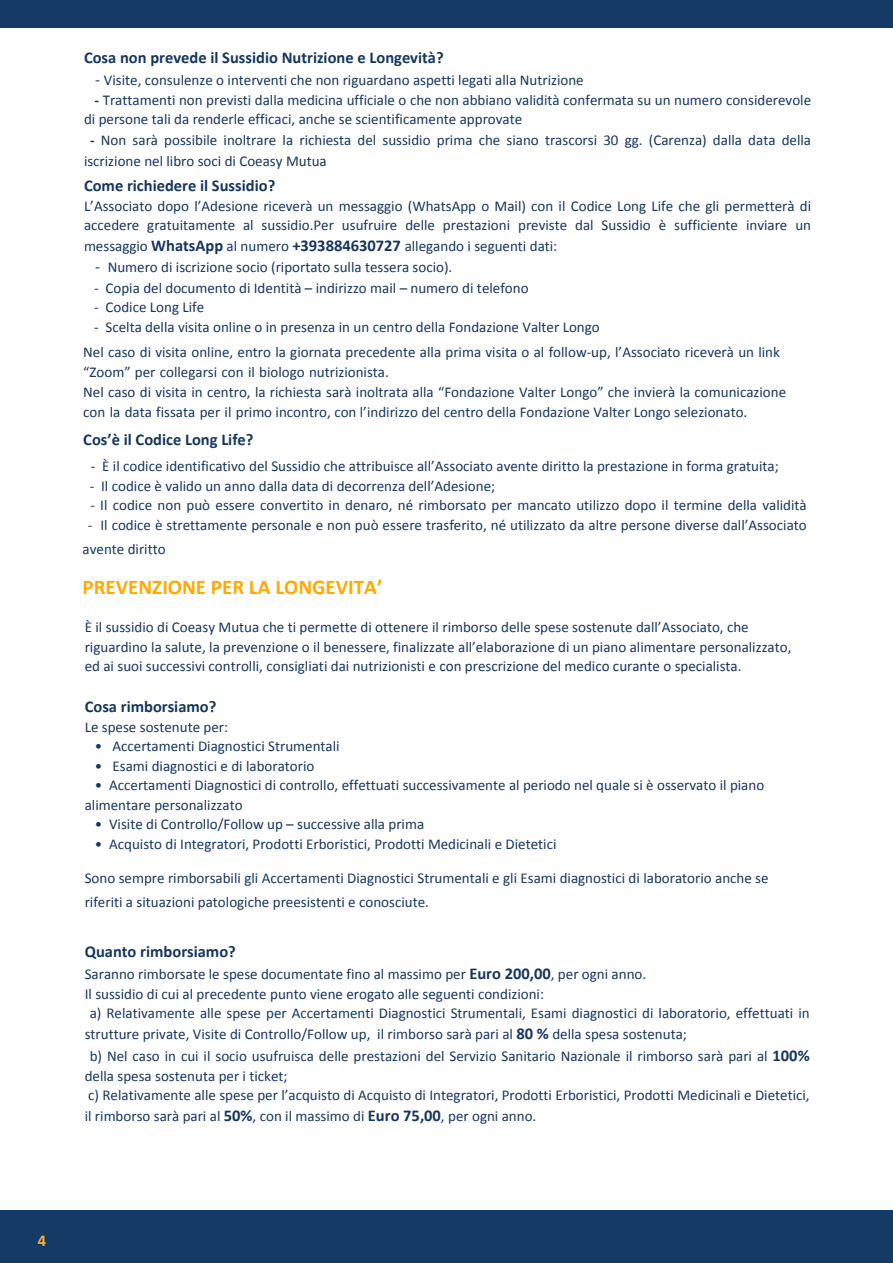
<style>
.page{position:relative;width:893px;height:1263px;background:#fff}
.page>*{position:absolute;margin:0;border:0;box-sizing:border-box;transform-origin:0 0}
.t1{font:700 21px "Calibri";color:#fa0}
.t2{font:700 16.5px "Calibri";color:#16365d}
.t3{font:700 16.5px "Calibri";color:#ffaa35}
.t4{font:15px/19.5px "Calibri";color:#16365d}
.s1{font-size:16.5px}
.s2{font-weight:700}
.s3{font-weight:700;font-size:16.5px}
</style>
<div class="page">
<div style="left:0;top:1210px;width:893px;height:53px;background:#143b66"></div>
<div style="left:0;top:0;width:893px;height:28px;background:#143b66"></div>
<p class="t2" style="left:84px;top:47px;width:361px">Cosa non prevede il Sussidio Nutrizione e Longevità?</p>
<p class="t4" style="left:95px;top:70px;width:490px"><span class="s1">-</span> Visite, consulenze o interventi che non riguardano aspetti legati alla Nutrizione</p>
<p class="t4" style="left:84px;top:90px;width:729px;text-indent:11px"><span class="s2">-</span> Trattamenti non previsti dalla medicina ufficiale o che non abbiano validità confermata su un numero considerevole di persone tali da renderle efficaci, anche se scientificamente approvate</p>
<p class="t4" style="left:84px;top:130px;width:729px;line-height:21px;text-indent:6px"><span class="s2">-</span> Non sarà possibile inoltrare la richiesta del sussidio prima che siano trascorsi 30 gg. (Carenza) dalla data della iscrizione nel libro soci di Coeasy Mutua</p>
<p class="t2" style="left:84px;top:174px;width:193px">Come richiedere il Sussidio?</p>
<p class="t4" style="left:84px;top:196px;width:729px;line-height:20.1px;text-align:justify">L’Associato dopo l’Adesione riceverà un messaggio (WhatsApp o Mail) con il Codice Long Life che gli permetterà di accedere gratuitamente al sussidio.Per usufruire delle prestazioni previste dal Sussidio è sufficiente inviare un messaggio <span class="s3">WhatsApp</span> al numero <span class="s3">+393884630727</span> allegando i seguenti dati:</p>
<p class="t4" style="left:95px;top:258px;width:359px"><span class="s1">-</span> Numero di iscrizione socio (riportato sulla tessera socio).</p>
<p class="t4" style="left:94px;top:278px;width:436px">- Copia del documento di Identità – indirizzo mail – numero di telefono</p>
<p class="t4" style="left:94px;top:297px;width:112px">- Codice Long Life</p>
<p class="t4" style="left:83px;top:314px;width:698px;line-height:25.3px;text-indent:11px">- Scelta della visita online o in presenza in un centro della Fondazione Valter Longo<br>Nel caso di visita online, entro la giornata precedente alla prima visita o al follow-up, l’Associato riceverà un link</p>
<p class="t4" style="left:83px;top:362px;width:704px;line-height:20px">“Zoom” per collegarsi con il biologo nutrizionista.<br>Nel caso di visita in centro, la richiesta sarà inoltrata alla “Fondazione Valter Longo” che invierà la comunicazione con la data fissata per il primo incontro, con l’indirizzo del centro della Fondazione Valter Longo selezionato.</p>
<p class="t2" style="left:83px;top:429px;width:172px">Cos’è il Codice Long Life?</p>
<p class="t4" style="left:91px;top:456px;width:689px">- È il codice identificativo del Sussidio che attribuisce all’Associato avente diritto la prestazione in forma gratuita;</p>
<p class="t4" style="left:90px;top:476px;width:407px">- Il codice è valido un anno dalla data di decorrenza dell’Adesione;</p>
<p class="t4" style="left:90px;top:495px;width:718px">- Il codice non può essere convertito in denaro, né rimborsato per mancato utilizzo dopo il termine della validità</p>
<p class="t4" style="left:83px;top:513px;width:726px;line-height:23.9px;text-indent:5px">- Il codice è strettamente personale e non può essere trasferito, né utilizzato da altre persone diverse dall’Associato avente diritto</p>
<h1 class="t1" style="left:83px;top:573px;width:301px">PREVENZIONE PER LA LONGEVITA’</h1>
<p class="t4" style="left:85px;top:618px;width:708px">È il sussidio di Coeasy Mutua che ti permette di ottenere il rimborso delle spese sostenute dall’Associato, che riguardino la salute, la prevenzione o il benessere, finalizzate all’elaborazione di un piano alimentare personalizzato, ed ai suoi successivi controlli, consigliati dai nutrizionisti e con prescrizione del medico curante o specialista.</p>
<p class="t2" style="left:85px;top:695px;width:133px">Cosa rimborsiamo?</p>
<p class="t4" style="left:85px;top:717px;width:145px">Le spese sostenute per:</p>
<p class="t4" style="left:95px;top:737px;width:246px">• Accertamenti Diagnostici Strumentali</p>
<p class="t4" style="left:95px;top:756px;width:221px">• Esami diagnostici e di laboratorio</p>
<p class="t4" style="left:85px;top:776px;width:681px;text-indent:10px">• Accertamenti Diagnostici di controllo, effettuati successivamente al periodo nel quale si è osservato il piano alimentare personalizzato</p>
<p class="t4" style="left:95px;top:815px;width:331px">• Visite di Controllo/Follow up – successive alla prima</p>
<p class="t4" style="left:95px;top:834px;width:463px">• Acquisto di Integratori, Prodotti Erboristici, Prodotti Medicinali e Dietetici</p>
<p class="t4" style="left:85px;top:866px;width:685px;line-height:24.3px">Sono sempre rimborsabili gli Accertamenti Diagnostici Strumentali e gli Esami diagnostici di laboratorio anche se riferiti a situazioni patologiche preesistenti e conosciute.</p>
<p class="t2" style="left:85px;top:941px;width:153px">Quanto rimborsiamo?</p>
<p class="t4" style="left:85px;top:964px;width:563px">Saranno rimborsate le spese documentate fino al massimo per <span class="s3">Euro 200,00</span>, per ogni anno.</p>
<p class="t4" style="left:85px;top:984px;width:461px">Il sussidio di cui al precedente punto viene erogato alle seguenti condizioni:</p>
<p class="t4" style="left:90px;top:1004px;width:721px">a) Relativamente alle spese per Accertamenti Diagnostici Strumentali, Esami diagnostici di laboratorio, effettuati in</p>
<p class="t4" style="left:85px;top:1025px;width:604px">strutture private, Visite di Controllo/Follow up, il rimborso sarà pari al <span class="s3">80 %</span> della spesa sostenuta;</p>
<p class="t4" style="left:90px;top:1046px;width:721px">b) Nel caso in cui il socio usufruisca delle prestazioni del Servizio Sanitario Nazionale il rimborso sarà pari al <span class="s3">100%</span></p>
<p class="t4" style="left:85px;top:1066px;width:204px">della spesa sostenuta per i ticket;</p>
<p class="t4" style="left:88px;top:1086px;width:723px">c) Relativamente alle spese per l’acquisto di Acquisto di Integratori, Prodotti Erboristici, Prodotti Medicinali e Dietetici,</p>
<p class="t4" style="left:85px;top:1106px;width:453px">il rimborso sarà pari al <span class="s3">50%</span>, con il massimo di <span class="s3">Euro 75,00</span>, per ogni anno.</p>
<p class="t3" style="left:38px;top:1230px;width:10px">4</p>
</div>
